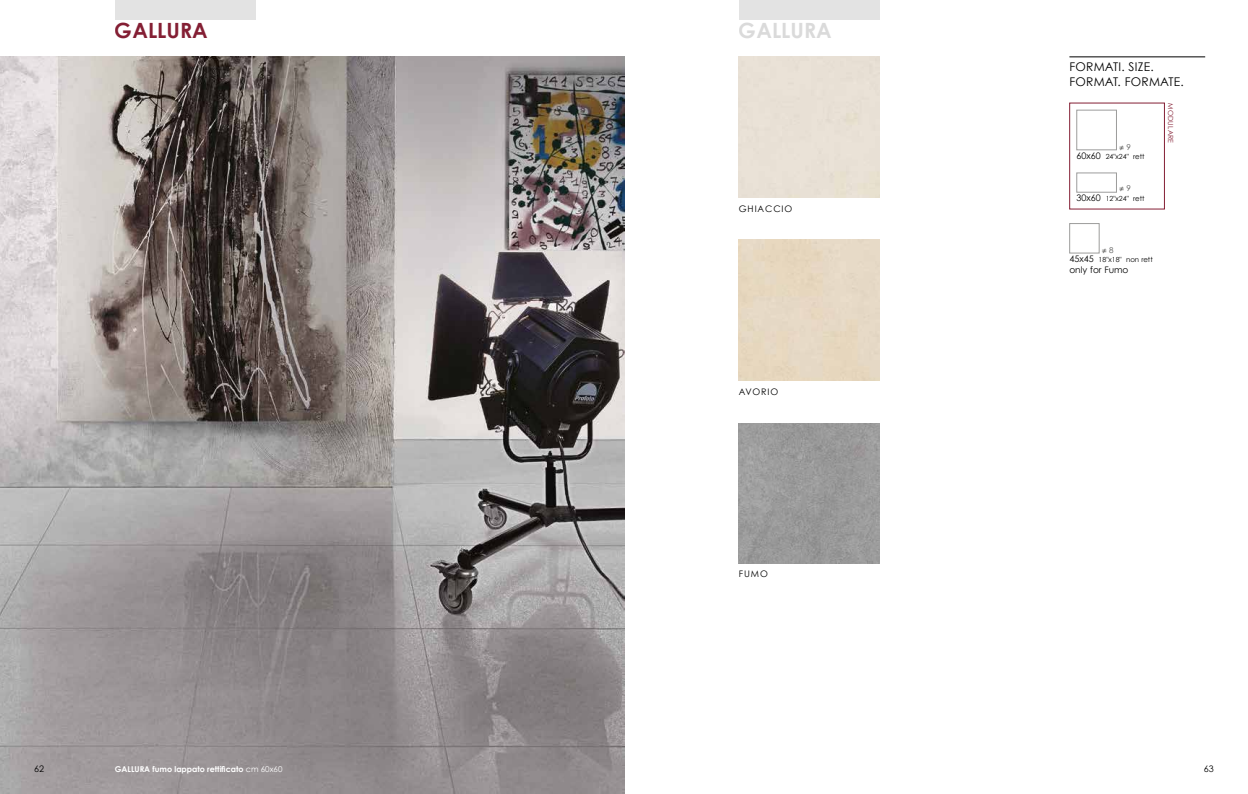
<style>
.page{position:relative;width:1248px;height:794px;background:#fff}
.page>*{position:absolute;margin:0;border:0;box-sizing:border-box;transform-origin:0 0}
.t1{font:700 21px "Century Gothic";color:#841f34}
.t2{font:700 21px "Century Gothic";color:#dadada}
.t3{font:12px/14.4px "Century Gothic";letter-spacing:.02em;color:#000}
.t4{font:9px "Century Gothic";letter-spacing:.1em;color:#000}
.t5{font:9px "Century Gothic";color:#000}
.t6{font:700 8px "Century Gothic";color:#fff}
.t7{font:8px "Helvetica";color:#575756}
.t8{font:7px "Century Gothic";color:#000}
.t9{font:7px "Century Gothic";letter-spacing:.02em;color:#841f34}
.s1{font-family:"Century Gothic"}
.s2{font-size:9px}
.s3{font-weight:400}
</style>
<div class="page">
<img style="left:0;top:57px;width:624px;height:737px">
<div style="left:115px;top:0;width:140px;height:20px;background:#e3e3e3"></div>
<div style="left:738px;top:0;width:141px;height:20px;background:#e3e3e3"></div>
<hr style="left:1069px;top:57px;width:135px;height:1px;background:#000">
<img style="left:738px;top:423px;width:141px;height:140px">
<div style="left:1076px;top:173px;width:40px;height:19px;border:1px solid #9d9d9c"></div>
<div style="left:1076px;top:110px;width:40px;height:40px;border:1px solid #9d9d9c"></div>
<div style="left:1069px;top:223px;width:30px;height:30px;border:1px solid #9d9d9c"></div>
<h1 class="t1" style="left:115px;top:18px;width:94px">GALLURA</h1>
<h1 class="t2" style="left:738px;top:18px;width:94px">GALLURA</h1>
<p class="t4" style="left:738px;top:203px;width:55px">GHIACCIO</p>
<p class="t4" style="left:738px;top:386px;width:41px">AVORIO</p>
<p class="t4" style="left:738px;top:568px;width:31px">FUMO</p>
<h2 class="t3" style="left:1069px;top:59px;width:116px">FORMATI. SIZE.<br>FORMAT. FORMATE.</h2>
<p class="t7" style="left:1119px;top:141px;width:13px">≠ <span class="s1">9</span></p>
<p class="t8" style="left:1076px;top:152px;width:69px"><span class="s2">60x60</span> 24"x24" rett</p>
<p class="t7" style="left:1119px;top:182px;width:13px">≠ <span class="s1">9</span></p>
<p class="t8" style="left:1076px;top:194px;width:69px"><span class="s2">30x60</span> 12"x24" rett</p>
<p class="t9" style="left:1174px;top:103px;width:41px;rotate:90deg">MODULARE</p>
<p class="t7" style="left:1102px;top:244px;width:13px">≠ <span class="s1">8</span></p>
<p class="t8" style="left:1069px;top:255px;width:85px"><span class="s2">45x45</span> 18"x18" non rett</p>
<p class="t5" style="left:1069px;top:264px;width:61px">only for Fumo</p>
<p class="t4" style="left:34px;top:763px;width:11px">62</p>
<p class="t6" style="left:115px;top:763px;width:169px">GALLURA fumo lappato rettificato <span class="s3">cm 60x60</span></p>
<p class="t4" style="left:1203px;top:763px;width:11px">63</p>
</div>
